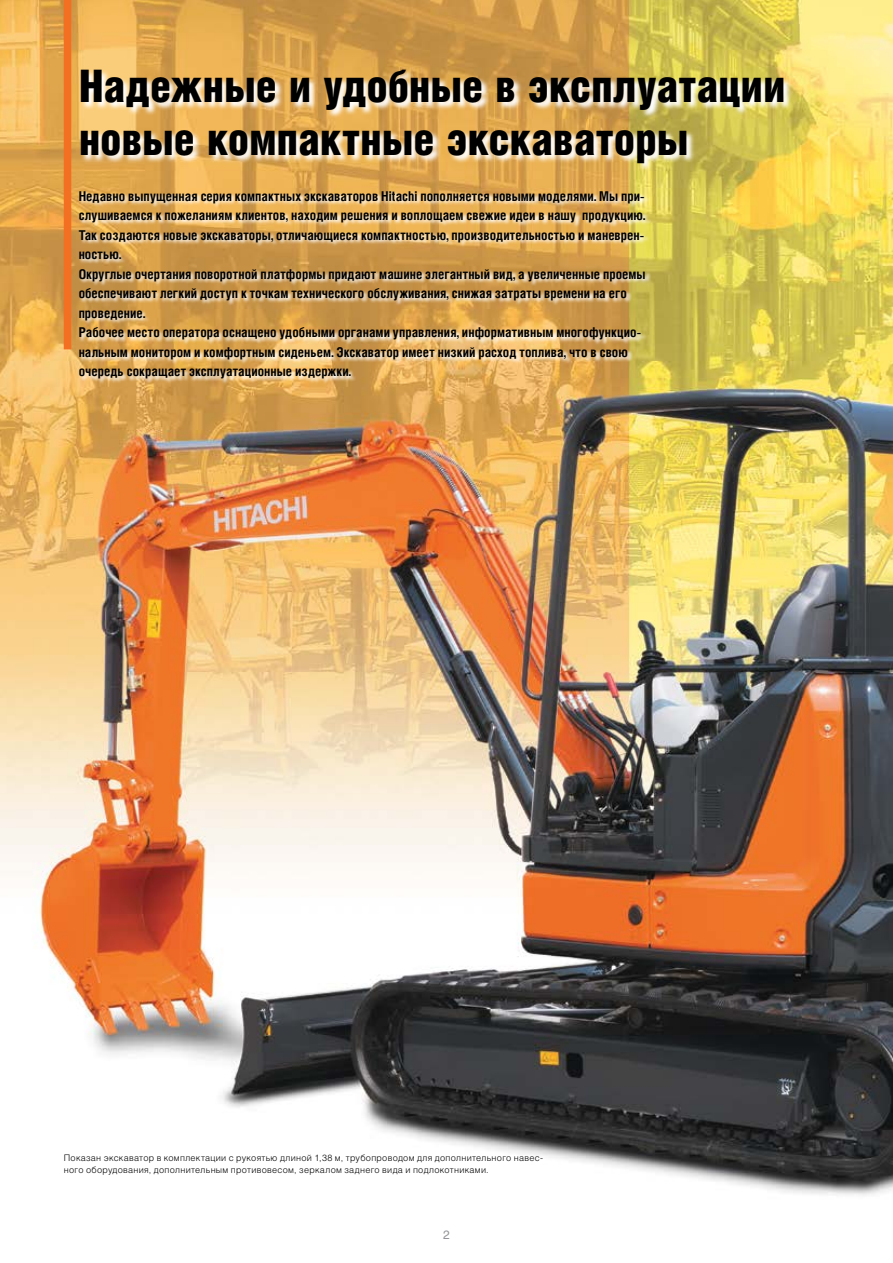
<style>
.page{position:relative;width:893px;height:1263px;background:#fff}
.page>*{position:absolute;margin:0;border:0;box-sizing:border-box;transform-origin:0 0}
.t1{font:45px/52.5px "Helios Cond Black C";letter-spacing:-.005em;color:#000}
.t2{font:700 13.5px/19.5px "Helios Cond C";letter-spacing:.005em;color:#000}
.t3{font:12px "Helios C";color:#939598}
.t4{font:9px/12px "Helios Light C";letter-spacing:.03em;color:#000}
</style>
<div class="page">
<img style="left:0;top:0;width:893px;height:1196px">
<svg style="left:81px;top:70px;width:711px;height:101px;background:#e4c481"></svg>
<div style="left:64px;top:0;width:7px;height:349px;background:#f36f21"></div>
<svg style="left:79px;top:191px;width:572px;height:194px;background:#dcb069"></svg>
<h1 class="t1" style="left:79px;top:59px;width:708px">Надежные и удобные в эксплуатации новые компактные экскаваторы</h1>
<p class="t2" style="left:79px;top:186px;width:568px">Недавно выпущенная серия компактных экскаваторов Hitachi пополняется новыми моделями. Мы при&shy;слушиваемся к пожеланиям клиентов, находим решения и воплощаем свежие идеи в нашу продукцию.<br>Так создаются новые экскаваторы, отличающиеся компактностью, производительностью и маневрен&shy;ностью.<br>Округлые очертания поворотной платформы придают машине элегантный вид, а увеличенные проемы обеспечивают легкий доступ к точкам технического обслуживания, снижая затраты времени на его проведение.<br>Рабочее место оператора оснащено удобными органами управления, информативным многофункцио&shy;нальным монитором и комфортным сиденьем. Экскаватор имеет низкий расход топлива, что в свою очередь сокращает эксплуатационные издержки.</p>
<p class="t4" style="left:64px;top:1152px;width:481px">Показан экскаватор в комплектации с рукоятью длиной 1,38 м, трубопроводом для дополнительного навес&shy;ного оборудования, дополнительным противовесом, зеркалом заднего вида и подлокотниками.</p>
<p class="t3" style="left:443px;top:1228px;width:8px">2</p>
</div>
